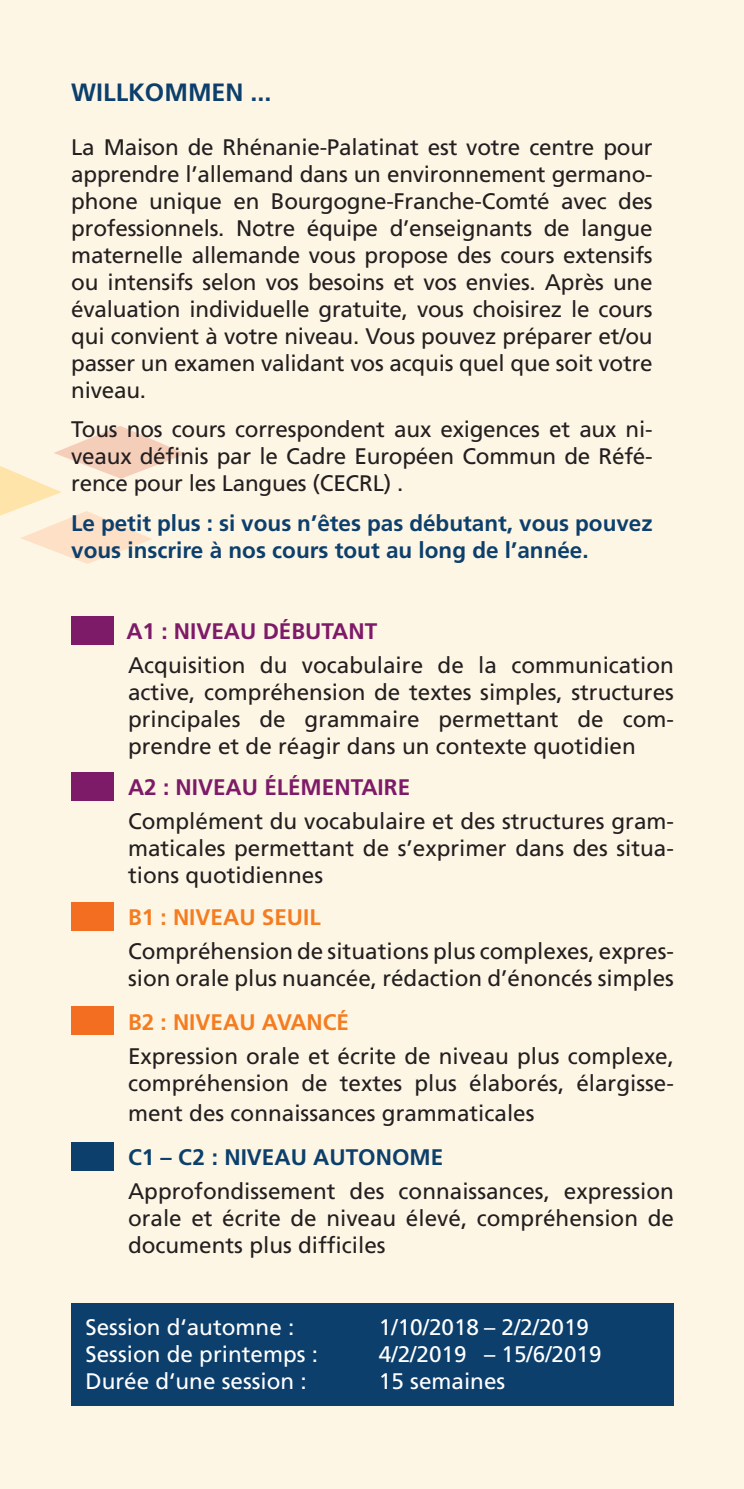
<style>
.page{position:relative;width:744px;height:1489px;background:#fff}
.page>*{position:absolute;margin:0;border:0;box-sizing:border-box;transform-origin:0 0}
.t1{font:700 25px "Frutiger";color:#0c3f6c}
.t2{font:22.5px/27px "Frutiger";color:#231f20;text-align:justify}
.t3{font:700 22.5px/27px "Frutiger";color:#0c3f6c}
.t4{font:22.5px "Frutiger";color:#fff}
.t5{font:700 22.5px "Frutiger";color:#7d1b68}
.t6{font:700 22.5px "Frutiger";color:#f47d21}
</style>
<div class="page">
<div style="left:0;top:0;width:744px;height:1488px;background:#fef6e5"></div>
<svg style="left:0;top:426px;width:186px;height:138px"></svg>
<div style="left:71px;top:1302px;width:603px;height:103px;background:#0c3f6c"></div>
<div style="left:71px;top:616px;width:43px;height:28px;background:#7d1b68"></div>
<div style="left:71px;top:771px;width:43px;height:29px;background:#7d1b68"></div>
<div style="left:71px;top:902px;width:43px;height:28px;background:#f36e21"></div>
<div style="left:71px;top:1006px;width:43px;height:28px;background:#f36e21"></div>
<div style="left:71px;top:1142px;width:43px;height:28px;background:#0c3f6c"></div>
<p class="t1" style="left:71px;top:77px;width:202px">WILLKOMMEN ...</p>
<p class="t2" style="left:71px;top:133px;width:583px">La Maison de Rhénanie-Palatinat est votre centre pour apprendre l’allemand dans un environnement germano&shy;phone unique en Bourgogne-Franche-Comté avec des professionnels. Notre équipe d’enseignants de langue maternelle allemande vous propose des cours extensifs ou intensifs selon vos besoins et vos envies. Après une évaluation individuelle gratuite, vous choisirez le cours qui convient à votre niveau. Vous pouvez préparer et/ou passer un examen validant vos acquis quel que soit votre niveau.</p>
<p class="t2" style="left:71px;top:416px;width:583px">Tous nos cours correspondent aux exigences et aux ni&shy;veaux définis par le Cadre Européen Commun de Réfé&shy;rence pour les Langues (CECRL) .</p>
<p class="t3" style="left:71px;top:509px;width:583px">Le petit plus : si vous n’êtes pas débutant, vous pouvez vous inscrire à nos cours tout au long de l’année.</p>
<p class="t5" style="left:126px;top:618px;width:252px">A1 : NIVEAU DÉBUTANT</p>
<p class="t2" style="left:128px;top:651px;width:547px">Acquisition du vocabulaire de la communication active, compréhension de textes simples, structures principales de grammaire permettant de com&shy;prendre et de réagir dans un contexte quotidien</p>
<p class="t5" style="left:128px;top:774px;width:284px">A2 : NIVEAU ÉLÉMENTAIRE</p>
<p class="t2" style="left:128px;top:808px;width:547px">Complément du vocabulaire et des structures gram&shy;maticales permettant de s’exprimer dans des situa&shy;tions quotidiennes</p>
<p class="t6" style="left:128px;top:903px;width:194px">B1 : NIVEAU SEUIL</p>
<p class="t2" style="left:128px;top:937px;width:547px">Compréhension de situations plus complexes, expres&shy;sion orale plus nuancée, rédaction d’énoncés simples</p>
<p class="t6" style="left:128px;top:1008px;width:222px">B2 : NIVEAU AVANCÉ</p>
<p class="t2" style="left:128px;top:1042px;width:547px">Expression orale et écrite de niveau plus complexe, compréhension de textes plus élaborés, élargisse-</p>
<p class="t2" style="left:128px;top:1099px;width:408px">ment des connaissances grammaticales</p>
<p class="t3" style="left:128px;top:1143px;width:317px">C1 – C2 : NIVEAU AUTONOME</p>
<p class="t2" style="left:128px;top:1177px;width:547px">Approfondissement des connaissances, expression orale et écrite de niveau élevé, compréhension de documents plus difficiles</p>
<p class="t4" style="left:85px;top:1313px;width:210px">Session d‘automne :</p>
<p class="t4" style="left:379px;top:1313px;width:212px">1/10/2018 – 2/2/2019</p>
<p class="t4" style="left:85px;top:1340px;width:234px">Session de printemps :</p>
<p class="t4" style="left:379px;top:1340px;width:224px">4/2/2019 – 15/6/2019</p>
<p class="t4" style="left:85px;top:1367px;width:223px">Durée d‘une session :</p>
<p class="t4" style="left:379px;top:1367px;width:128px">15 semaines</p>
</div>
